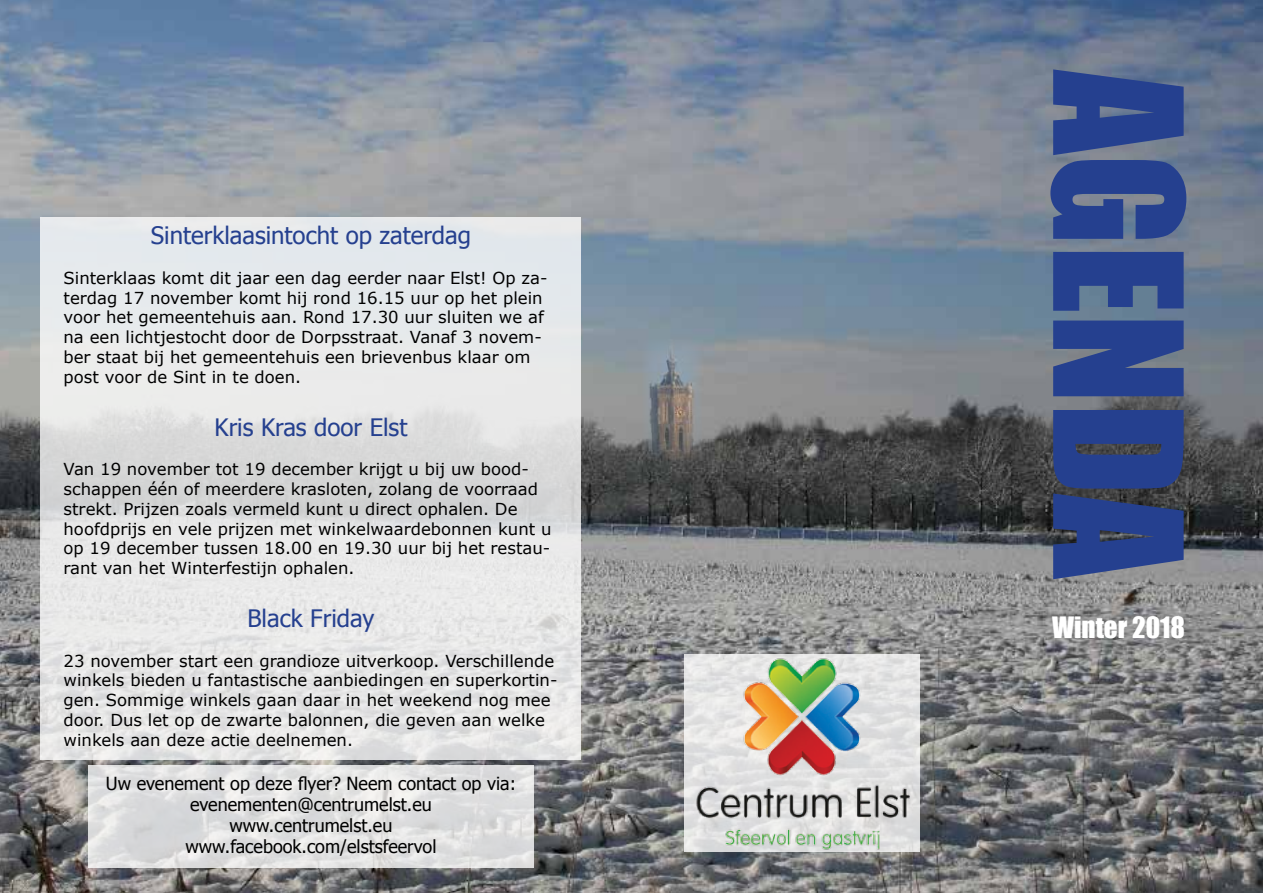
<style>
.page{position:relative;width:1263px;height:893px;background:#fff}
.page>*{position:absolute;margin:0;border:0;box-sizing:border-box;transform-origin:0 0}
.t1{font:165px "Impact";color:#25408f}
.t2{font:27px "Impact";color:#fff}
.t3{font:24px "Tahoma";color:#25408f}
.t4{font:18px/21px "Tahoma";color:#000;text-align:center}
.t5{font:16.5px/19.8px "Verdana";color:#000}
</style>
<div class="page">
<img style="left:0;top:0;width:1263px;height:893px">
<img style="left:642px;top:339px;width:60px;height:121px">
<svg style="left:41px;top:217px;width:540px;height:543px;fill:#e6e8ea"></svg>
<svg style="left:88px;top:765px;width:446px;height:102px;fill:#dededf"></svg>
<img style="left:680px;top:638px;width:244px;height:217px">
<h3 class="t3" style="left:151px;top:219px;width:322px">Sinterklaasintocht op zaterdag</h3>
<p class="t5" style="left:64px;top:268px;width:485px">Sinterklaas komt dit jaar een dag eerder naar Elst! Op za&shy;terdag 17 november komt hij rond 16.15 uur op het plein voor het gemeentehuis aan. Rond 17.30 uur sluiten we af na een lichtjestocht door de Dorpsstraat. Vanaf 3 novem&shy;ber staat bij het gemeentehuis een brievenbus klaar om post voor de Sint in te doen.</p>
<h3 class="t3" style="left:215px;top:411px;width:194px">Kris Kras door Elst</h3>
<p class="t5" style="left:64px;top:460px;width:489px">Van 19 november tot 19 december krijgt u bij uw bood&shy;schappen één of meerdere krasloten, zolang de voorraad strekt. Prijzen zoals vermeld kunt u direct ophalen. De hoofdprijs en vele prijzen met winkelwaardebonnen kunt u op 19 december tussen 18.00 en 19.30 uur bij het restau&shy;rant van het Winterfestijn ophalen.</p>
<h3 class="t3" style="left:247px;top:602px;width:129px">Black Friday</h3>
<p class="t5" style="left:64px;top:651px;width:495px">23 november start een grandioze uitverkoop. Verschillende winkels bieden u fantastische aanbiedingen en superkortin&shy;gen. Sommige winkels gaan daar in het weekend nog mee door. Dus let op de zwarte balonnen, die geven aan welke winkels aan deze actie deelnemen.</p>
<p class="t4" style="left:106px;top:772px;width:412px">Uw evenement op deze flyer? Neem contact op via: evenementen@centrumelst.eu<br>www.centrumelst.eu www.facebook.com/elstsfeervol</p>
<h1 class="t1" style="left:1246px;top:70px;width:511px;rotate:90deg">agenda</h1>
<h2 class="t2" style="left:1052px;top:607px;width:134px">Winter 2018</h2>
</div>
